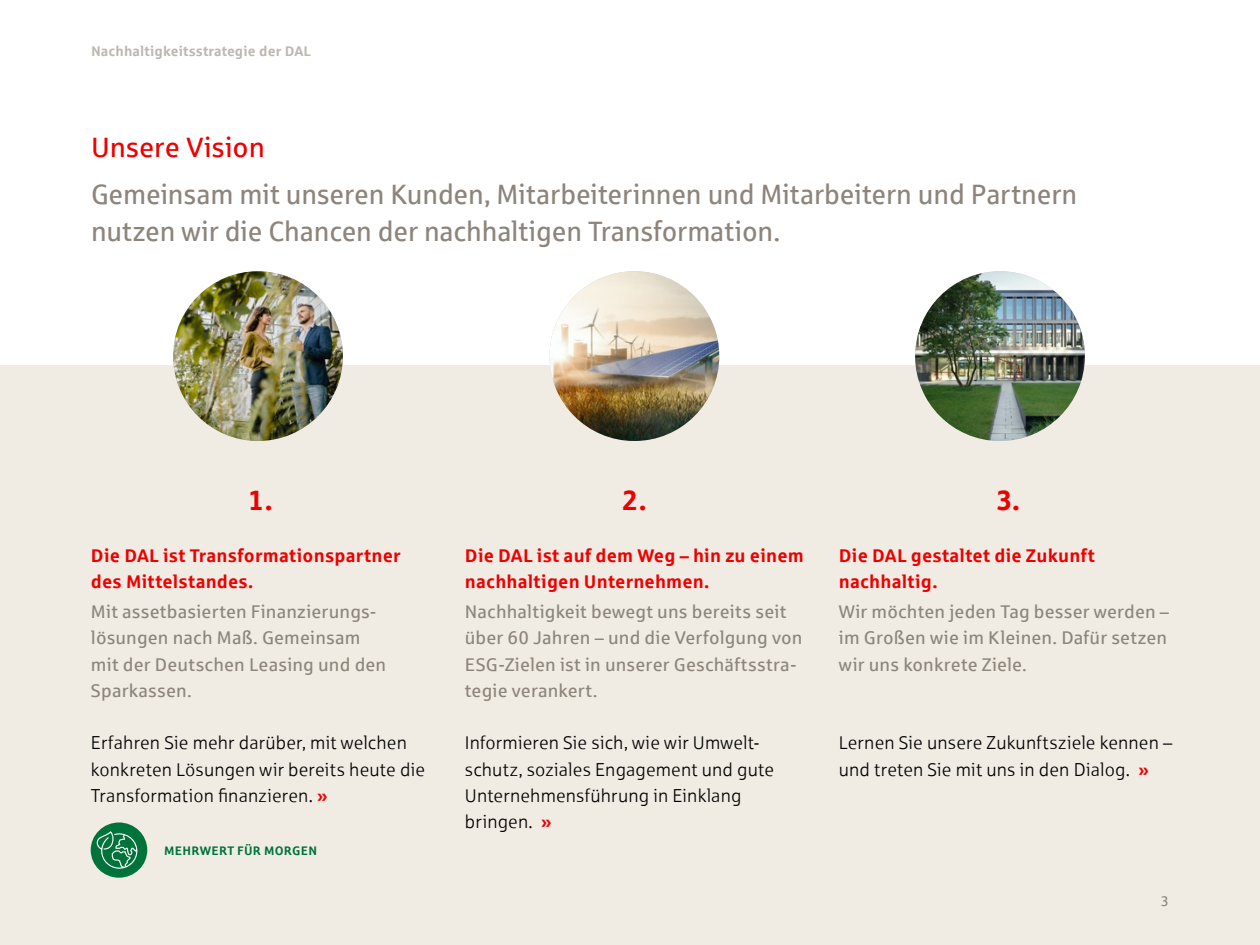
<style>
.page{position:relative;width:1260px;height:945px;background:#fff}
.page>*{position:absolute;margin:0;border:0;box-sizing:border-box;transform-origin:0 0}
.t1{font:28px/36.8px "Sparkasse Rg";letter-spacing:-.005em;color:#8d857c}
.t2{font:28px "Sparkasse Rg";color:#e00}
.t3{font:700 28px "Sparkasse Rg";color:#e00}
.t4{font:18.38px/26.2px "Sparkasse Rg";letter-spacing:.01em;color:#8d857c}
.t5{font:18.38px/26.2px "Sparkasse Lt";letter-spacing:.005em;color:#000}
.t6{font:700 18.38px/26.2px "Sparkasse Rg";letter-spacing:.01em;color:#e00}
.t7{font:700 14px "Sparkasse Rg";letter-spacing:.01em;color:#bdb7b0}
.t8{font:14px "Sparkasse Rg";color:#8d857c}
.t9{font:700 12.42px "Sparkasse Rg";letter-spacing:.025em;color:#00733a}
.s1{font-family:"Sparkasse Rg";font-weight:700;color:#e00}
</style>
<div class="page">
<div style="left:0;top:366px;width:1260px;height:579px;background:#f0ece4"></div>
<img style="left:173px;top:271px;width:170px;height:170px;border-radius:85px">
<img style="left:550px;top:271px;width:169px;height:170px;border-radius:85px">
<img style="left:915px;top:271px;width:170px;height:170px;border-radius:85px">
<div style="left:91px;top:822px;width:56px;height:56px;background:#00733a;border-radius:50%"></div>
<svg style="left:96px;top:831px;width:41px;height:38px"></svg>
<p class="t7" style="left:91px;top:42px;width:221px">Nachhaltigkeitsstrategie der DAL</p>
<h1 class="t2" style="left:91px;top:130px;width:175px">Unsere Vision</h1>
<h1 class="t1" style="left:91px;top:176px;width:988px">Gemeinsam mit unseren Kunden, Mitarbeiterinnen und Mitarbeitern und Partnern nutzen wir die Chancen der nachhaltigen Transformation.</h1>
<h1 class="t3" style="left:248px;top:482px;width:26px">1.</h1>
<p class="t6" style="left:91px;top:542px;width:311px">Die DAL ist Transformationspartner des Mittelstandes.</p>
<p class="t4" style="left:91px;top:598px;width:297px">Mit assetbasierten Finanzierungs&shy;lösungen nach Maß. Gemeinsam mit der Deutschen Leasing und den<br>Sparkassen.</p>
<p class="t5" style="left:91px;top:729px;width:336px">Erfahren Sie mehr darüber, mit welchen konkreten Lösungen wir bereits heute die<br>Transformation finanzieren. <span class="s1">»</span></p>
<p class="t9" style="left:164px;top:842px;width:154px">MEHRWERT FÜR MORGEN</p>
<h1 class="t3" style="left:622px;top:482px;width:26px">2.</h1>
<p class="t6" style="left:465px;top:542px;width:340px">Die DAL ist auf dem Weg – hin zu einem nachhaltigen Unternehmen.</p>
<p class="t4" style="left:465px;top:598px;width:339px">Nachhaltigkeit bewegt uns bereits seit über 60 Jahren – und die Verfolgung von ESG-Zielen ist in unserer Geschäftsstra&shy;tegie verankert.</p>
<p class="t5" style="left:465px;top:729px;width:311px">Informieren Sie sich, wie wir Umwelt&shy;schutz, soziales Engagement und gute<br>Unternehmensführung in Einklang bringen. <span class="s1">»</span></p>
<h1 class="t3" style="left:996px;top:482px;width:25px">3.</h1>
<p class="t6" style="left:839px;top:542px;width:258px">Die DAL gestaltet die Zukunft nachhaltig.</p>
<p class="t4" style="left:839px;top:598px;width:332px;text-align:justify">Wir möchten jeden Tag besser werden – im Großen wie im Kleinen. Dafür setzen wir uns konkrete Ziele.</p>
<p class="t5" style="left:839px;top:729px;width:335px">Lernen Sie unsere Zukunftsziele kennen – und treten Sie mit uns in den Dialog. <span class="s1">»</span></p>
<p class="t8" style="left:1161px;top:893px;width:10px">3</p>
</div>
